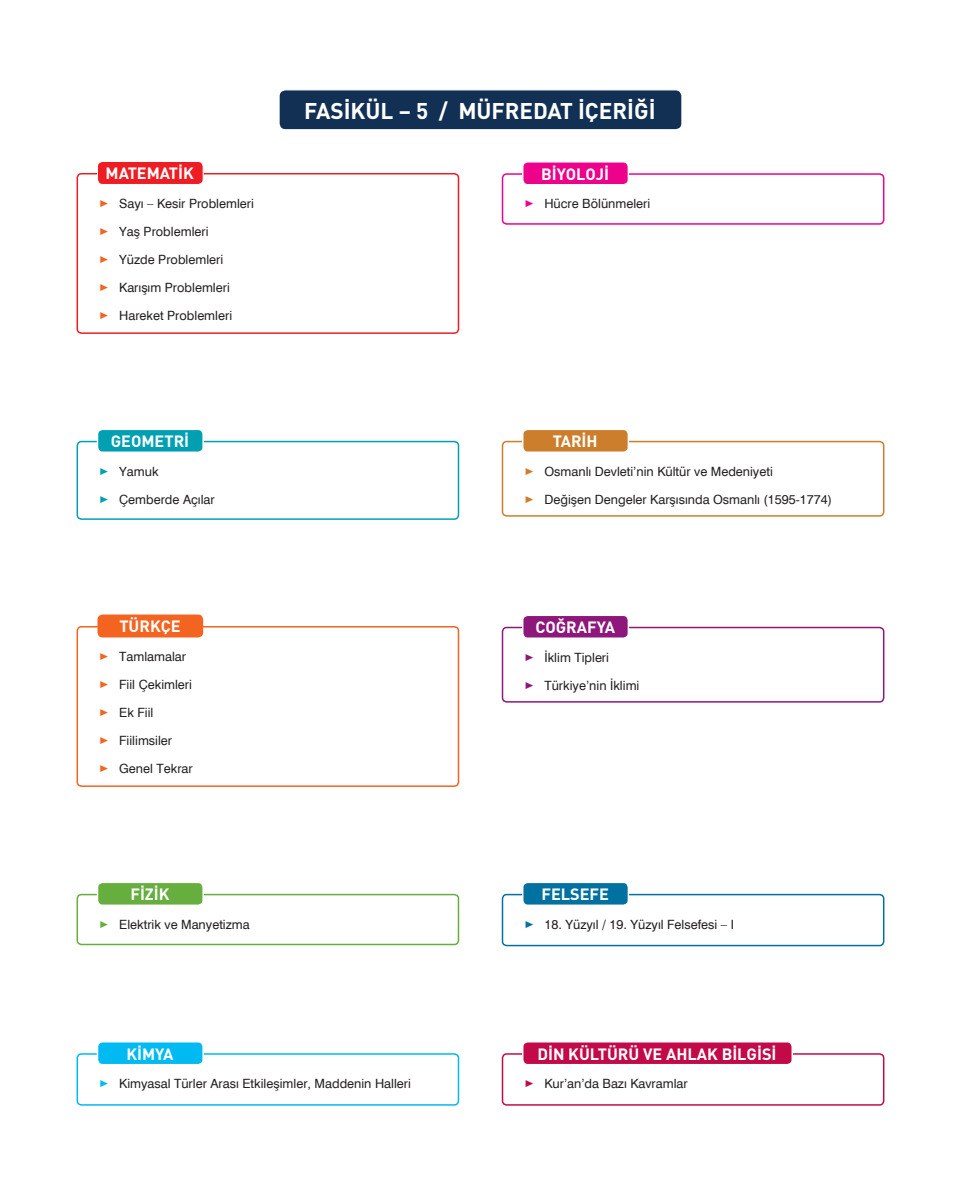
<style>
.page{position:relative;width:961px;height:1195px;background:#fff}
.page>*{position:absolute;margin:0;border:0;box-sizing:border-box;transform-origin:0 0}
.t1{font:22.5px "DINT Bold Tr";color:#fff}
.t2{font:16.2px "DINT Bold Tr";color:#fff}
.M01-konu__P{font:12.75px "Swiss 721 BT";color:#231f20}
.s1{font-family:"M Ma Binary";color:#f36421}
.s2{font-family:"M Ma Binary";color:#00a0b3}
.s3{font-family:"M Ma Binary";color:#66ae3d}
.s4{font-family:"M Ma Binary";color:#ed028c}
.s5{font-family:"M Ma Binary";color:#cd7e2c}
.s6{font-family:"M Ma Binary";color:#8e177c}
.s7{font-family:"M Ma Binary";color:#0071a1}
.s8{font-family:"M Ma Binary";color:#00baf1}
.s9{font-family:"M Ma Binary";color:#c30a49}
</style>
<div class="page">
<div style="left:77px;top:173px;width:382px;height:161px;border:2px solid #ee1d23;border-radius:4px"></div>
<div style="left:97px;top:161px;width:106px;height:23px;background:#ee1d23;border-radius:5px"></div>
<div style="left:97px;top:161px;width:107px;height:24px;border:1px solid #fff;border-radius:5px"></div>
<div style="left:502px;top:173px;width:382px;height:52px;border:2px solid #ed028c;border-radius:4px"></div>
<div style="left:523px;top:162px;width:105px;height:23px;background:#ed028c;border-radius:5px"></div>
<div style="left:522px;top:161px;width:107px;height:24px;border:2px solid #fff;border-radius:5px"></div>
<div style="left:77px;top:441px;width:382px;height:79px;border:2px solid #00a0b3;border-radius:4px"></div>
<div style="left:97px;top:429px;width:106px;height:23px;background:#00a0b3;border-radius:5px"></div>
<div style="left:97px;top:429px;width:107px;height:24px;border:2px solid #fff;border-radius:5px"></div>
<div style="left:502px;top:441px;width:382px;height:76px;border:2px solid #cd7e2c;border-radius:4px"></div>
<div style="left:523px;top:429px;width:105px;height:23px;background:#cd7e2c;border-radius:5px"></div>
<div style="left:522px;top:429px;width:107px;height:24px;border:2px solid #fff;border-radius:5px"></div>
<div style="left:77px;top:626px;width:382px;height:161px;border:2px solid #f36421;border-radius:4px"></div>
<div style="left:97px;top:614px;width:106px;height:23px;background:#f36421;border-radius:5px"></div>
<div style="left:502px;top:627px;width:382px;height:76px;border:2px solid #8e177c;border-radius:4px"></div>
<div style="left:523px;top:615px;width:105px;height:23px;background:#8e177c;border-radius:5px"></div>
<div style="left:522px;top:614px;width:107px;height:25px;border:2px solid #fff;border-radius:5px"></div>
<div style="left:77px;top:894px;width:382px;height:51px;border:2px solid #66ae3d;border-radius:4px"></div>
<div style="left:97px;top:882px;width:106px;height:23px;background:#66ae3d;border-radius:5px"></div>
<div style="left:97px;top:881px;width:107px;height:25px;border:2px solid #fff;border-radius:5px"></div>
<div style="left:502px;top:894px;width:382px;height:52px;border:2px solid #0071a1;border-radius:4px"></div>
<div style="left:523px;top:882px;width:105px;height:23px;background:#0071a1;border-radius:5px"></div>
<div style="left:522px;top:881px;width:107px;height:25px;border:2px solid #fff;border-radius:5px"></div>
<div style="left:77px;top:1053px;width:382px;height:53px;border:2px solid #00baf1;border-radius:4px"></div>
<div style="left:97px;top:1042px;width:106px;height:23px;background:#00baf1;border-radius:5px"></div>
<div style="left:97px;top:1041px;width:107px;height:24px;border:2px solid #fff;border-radius:5px"></div>
<div style="left:502px;top:1053px;width:382px;height:53px;border:2px solid #c30a49;border-radius:4px"></div>
<div style="left:523px;top:1042px;width:269px;height:23px;background:#c30a49;border-radius:5px"></div>
<div style="left:522px;top:1041px;width:271px;height:24px;border:2px solid #fff;border-radius:5px"></div>
<div style="left:279px;top:90px;width:403px;height:40px;background:#122f54;border-radius:6px"></div>
<div style="left:279px;top:89px;width:403px;height:41px;border:1px solid #fff;border-radius:6px"></div>
<p class="t2" style="left:106px;top:163px;width:90px">MATEMATİK</p>
<p class="M01-konu__P" style="left:98px;top:196px;width:158px"><span class="s1">_</span> Sayı – Kesir Problemleri</p>
<p class="M01-konu__P" style="left:98px;top:224px;width:112px"><span class="s1">_</span> Yaş Problemleri</p>
<p class="M01-konu__P" style="left:98px;top:252px;width:127px"><span class="s1">_</span> Yüzde Problemleri</p>
<p class="M01-konu__P" style="left:98px;top:280px;width:133px"><span class="s1">_</span> Karışım Problemleri</p>
<p class="M01-konu__P" style="left:98px;top:308px;width:136px"><span class="s1">_</span> Hareket Problemleri</p>
<p class="t2" style="left:111px;top:431px;width:80px">GEOMETRİ</p>
<p class="M01-konu__P" style="left:98px;top:464px;width:62px"><span class="s2">_</span> Yamuk</p>
<p class="M01-konu__P" style="left:98px;top:492px;width:118px"><span class="s2">_</span> Çemberde Açılar</p>
<p class="t2" style="left:119px;top:616px;width:63px">TÜRKÇE</p>
<p class="M01-konu__P" style="left:98px;top:649px;width:90px"><span class="s1">_</span> Tamlamalar</p>
<p class="M01-konu__P" style="left:98px;top:677px;width:96px"><span class="s1">_</span> Fiil Çekimleri</p>
<p class="M01-konu__P" style="left:98px;top:705px;width:57px"><span class="s1">_</span> Ek Fiil</p>
<p class="M01-konu__P" style="left:98px;top:733px;width:76px"><span class="s1">_</span> Fiilimsiler</p>
<p class="M01-konu__P" style="left:98px;top:761px;width:96px"><span class="s1">_</span> Genel Tekrar</p>
<p class="t2" style="left:130px;top:884px;width:41px">FİZİK</p>
<p class="M01-konu__P" style="left:98px;top:917px;width:153px"><span class="s3">_</span> Elektrik ve Manyetizma</p>
<p class="t1" style="left:304px;top:96px;width:353px">FASİKÜL – 5 / MÜFREDAT İÇERİĞİ</p>
<p class="t2" style="left:541px;top:163px;width:69px">BİYOLOJİ</p>
<p class="M01-konu__P" style="left:523px;top:196px;width:129px"><span class="s4">_</span> Hücre Bölünmeleri</p>
<p class="t2" style="left:553px;top:431px;width:46px">TARİH</p>
<p class="M01-konu__P" style="left:523px;top:464px;width:251px"><span class="s5">_</span> Osmanlı Devleti’nin Kültür ve Medeniyeti</p>
<p class="M01-konu__P" style="left:523px;top:492px;width:310px"><span class="s5">_</span> Değişen Dengeler Karşısında Osmanlı (1595-1774)</p>
<p class="t2" style="left:535px;top:617px;width:81px">COĞRAFYA</p>
<p class="M01-konu__P" style="left:523px;top:650px;width:87px"><span class="s6">_</span> İklim Tipleri</p>
<p class="M01-konu__P" style="left:523px;top:678px;width:118px"><span class="s6">_</span> Türkiye’nin İklimi</p>
<p class="t2" style="left:541px;top:884px;width:69px">FELSEFE</p>
<p class="M01-konu__P" style="left:523px;top:917px;width:212px"><span class="s7">_</span> 18. Yüzyıl / 19. Yüzyıl Felsefesi – I</p>
<p class="t2" style="left:126px;top:1043px;width:49px">KİMYA</p>
<p class="M01-konu__P" style="left:98px;top:1076px;width:315px"><span class="s8">_</span> Kimyasal Türler Arası Etkileşimler, Maddenin Halleri</p>
<p class="t2" style="left:537px;top:1043px;width:241px">DİN KÜLTÜRÜ VE AHLAK BİLGİSİ</p>
<p class="M01-konu__P" style="left:523px;top:1076px;width:166px"><span class="s9">_</span> Kur’an’da Bazı Kavramlar</p>
</div>
